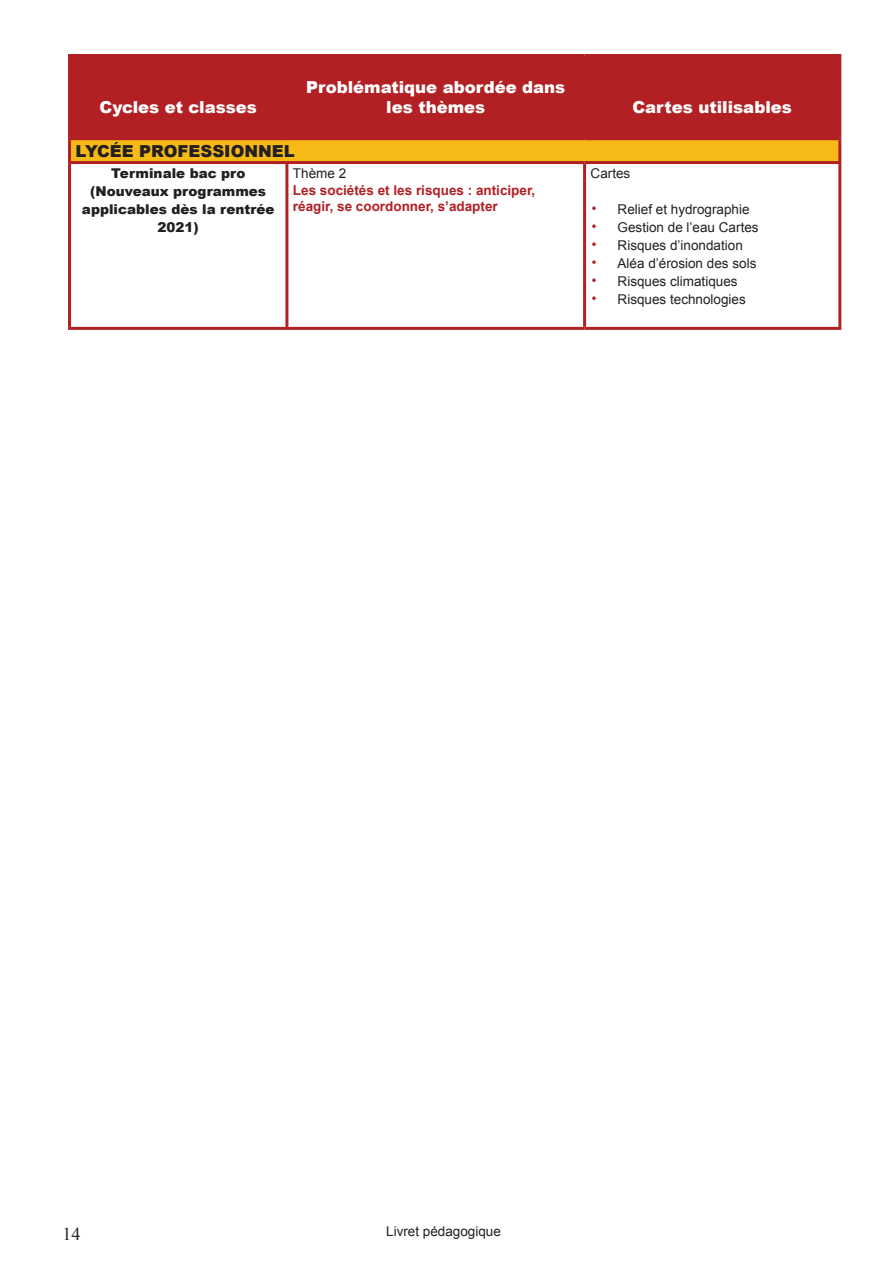
<style>
.page{position:relative;width:893px;height:1263px;background:#fff}
.page>*{position:absolute;margin:0;border:0;box-sizing:border-box;transform-origin:0 0}
.t1{font:18px "Times New Roman";color:#231f20}
.t2{font:900 16.5px/19.8px "Arial";color:#fff;text-align:center}
.t3{font:900 16.5px "Arial";color:#231f20}
.t4{font:13.5px/18px "Arial";color:#231f20}
.t5{font:700 13.5px/16.2px "Arial";color:#b22024}
.t6{font:900 13.5px/18px "Arial";color:#231f20;text-align:center}
</style>
<div class="page">
<div style="left:71px;top:57px;width:767px;height:80px;background:#b22024"></div>
<div style="left:70px;top:139px;width:770px;height:24px;background:#f6ba17"></div>
<hr style="left:68px;top:54px;width:219px;height:3px;background:#b22024">
<hr style="left:68px;top:57px;width:3px;height:80px;background:#b22024">
<hr style="left:287px;top:54px;width:298px;height:3px;background:#b22024">
<hr style="left:285px;top:57px;width:3px;height:80px;background:#b22024">
<hr style="left:585px;top:54px;width:256px;height:3px;background:#b22024">
<hr style="left:583px;top:57px;width:3px;height:80px;background:#b22024">
<hr style="left:838px;top:57px;width:3px;height:80px;background:#b22024">
<hr style="left:68px;top:137px;width:219px;height:3px;background:#b22024">
<hr style="left:68px;top:140px;width:3px;height:21px;background:#b22024">
<hr style="left:287px;top:137px;width:298px;height:3px;background:#b22024">
<hr style="left:585px;top:137px;width:256px;height:3px;background:#b22024">
<hr style="left:838px;top:140px;width:3px;height:21px;background:#b22024">
<hr style="left:68px;top:161px;width:219px;height:3px;background:#b22024">
<hr style="left:287px;top:161px;width:298px;height:3px;background:#b22024">
<hr style="left:585px;top:161px;width:256px;height:3px;background:#b22024">
<hr style="left:68px;top:164px;width:3px;height:163px;background:#b22024">
<hr style="left:285px;top:164px;width:3px;height:163px;background:#b22024">
<hr style="left:583px;top:164px;width:3px;height:163px;background:#b22024">
<hr style="left:838px;top:164px;width:3px;height:163px;background:#b22024">
<hr style="left:68px;top:327px;width:219px;height:3px;background:#b22024">
<hr style="left:287px;top:327px;width:298px;height:3px;background:#b22024">
<hr style="left:585px;top:327px;width:256px;height:3px;background:#b22024">
<p class="t2" style="left:99px;top:97px;width:159px">Cycles et classes</p>
<p class="t2" style="left:306px;top:77px;width:261px">Problématique abordée dans les thèmes</p>
<p class="t3" style="left:76px;top:139px;width:221px">LYCÉE PROFESSIONNEL</p>
<p class="t6" style="left:82px;top:164px;width:194px">Terminale bac pro (Nouveaux programmes applicables dès la rentrée<br>2021)</p>
<p class="t4" style="left:293px;top:165px;width:55px">Thème 2</p>
<p class="t5" style="left:293px;top:182px;width:244px">Les sociétés et les risques : anticiper, réagir, se coordonner, s’adapter</p>
<p class="t2" style="left:632px;top:97px;width:161px">Cartes utilisables</p>
<p class="t4" style="left:591px;top:165px;width:41px">Cartes</p>
<p class="t4" style="left:618px;top:201px;width:143px">Relief et hydrographie<br>Gestion de l’eau Cartes<br>Risques d’inondation<br>Aléa d’érosion des sols<br>Risques climatiques<br>Risques technologies</p>
<h1 class="t1" style="left:63px;top:1222px;width:19px">14</h1>
<p class="t4" style="left:386px;top:1222px;width:116px">Livret pédagogique</p>
</div>
